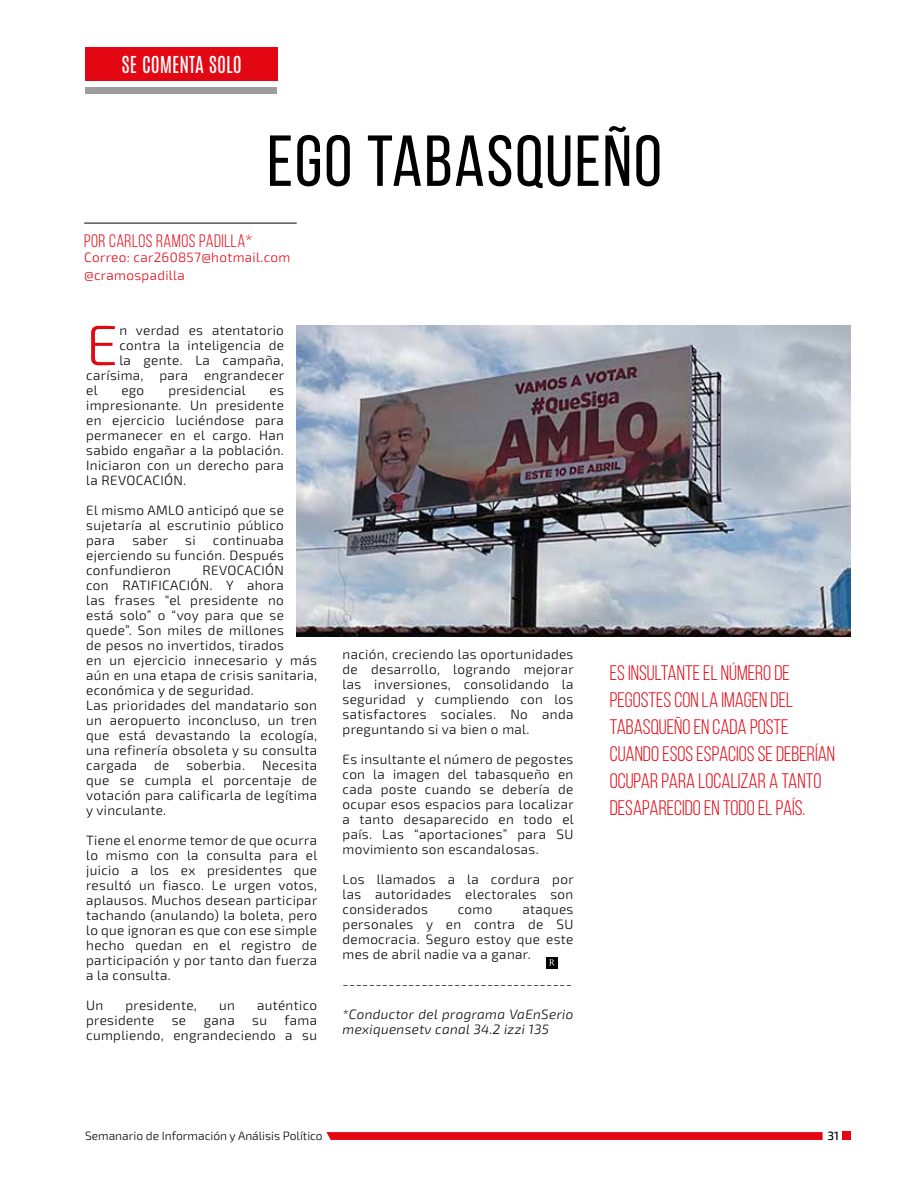
<style>
.page{position:relative;width:915px;height:1191px;background:#fff}
.page>*{position:absolute;margin:0;border:0;box-sizing:border-box;transform-origin:0 0}
.t1{font:72px "Bebas Neue";letter-spacing:.025em;color:#000}
.t2{font:300 57px "Exo 2";color:#e30613}
.t3{font:21px/27px "Bebas Neue";color:#e30613}
.t4{font:19.5px "Antonio";color:#fff}
.t5{font:18px "Bebas Neue";letter-spacing:.025em;color:#e30613}
.t6{font:300 13.5px/15px "Exo 2";letter-spacing:.025em;color:#000;text-align:justify}
.t7{font:italic 300 13.5px/15px "Exo 2";letter-spacing:.025em;color:#000}
.t8{font:300 13.5px/18px "Exo 2";letter-spacing:.025em;color:#e30613}
.t9{font:300 12px "Exo 2";color:#000}
.t10{font:500 12px "Exo 2";color:#000}
</style>
<div class="page">
<div style="left:842px;top:1131px;width:8px;height:9px;background:#e30613"></div>
<svg style="left:326px;top:1132px;width:496px;height:8px;background:#e30a17"></svg>
<div style="left:85px;top:47px;width:192px;height:34px;background:#e30613"></div>
<div style="left:85px;top:87px;width:191px;height:6px;background:#9d9d9c"></div>
<div style="left:546px;top:957px;width:11px;height:11px;background:#000"></div>
<svg style="left:549px;top:959px;width:5px;height:6px"></svg>
<hr style="left:84px;top:223px;width:212px;height:1px;background:#000">
<img style="left:296px;top:326px;width:553px;height:310px">
<h3 class="t4" style="left:152px;top:50px;width:57px">OPINIÓN</h3>
<h3 class="t4" style="left:122px;top:50px;width:122px">SE C MENTA SOLO</h3>
<h1 class="t1" style="left:267px;top:122px;width:396px">EGO TABASQUEÑO</h1>
<h3 class="t5" style="left:84px;top:231px;width:170px">POR CARLOS RAMOS PADILLA*</h3>
<p class="t8" style="left:84px;top:248px;width:207px">Correo: car260857@hotmail.com @cramospadilla</p>
<h2 class="t2" style="left:86px;top:312px;width:33px">E</h2>
<p class="t6" style="left:119px;top:323px;width:166px">n verdad es atentatorio</p>
<p class="t6" style="left:119px;top:338px;width:166px">contra la inteligencia de</p>
<p class="t6" style="left:119px;top:353px;width:166px">la gente. La campaña,</p>
<p class="t6" style="left:86px;top:368px;width:199px">carísima, para engrandecer</p>
<p class="t6" style="left:86px;top:383px;width:13px">el</p>
<p class="t6" style="left:121px;top:383px;width:24px">ego</p>
<p class="t6" style="left:168px;top:383px;width:79px">presidencial</p>
<p class="t6" style="left:86px;top:383px;width:199px;text-indent:183px">es impresionante. Un presidente en ejercicio luciéndose para permanecer en el cargo. Han sabido engañar a la población.<br>Iniciaron con un derecho para la REVOCACIÓN.</p>
<p class="t6" style="left:86px;top:503px;width:199px">El mismo AMLO anticipó que se sujetaría al escrutinio público para</p>
<p class="t6" style="left:86px;top:533px;width:199px;text-indent:127px">continuaba ejerciendo su función. Después confundieron</p>
<p class="t6" style="left:132px;top:533px;width:37px">saber</p>
<p class="t6" style="left:185px;top:533px;width:12px">si</p>
<p class="t6" style="left:86px;top:563px;width:232px;text-align:left;text-indent:116px">REVOCACIÓN<br>con RATIFICACIÓN. Y ahora<br>las frases “el presidente no<br>está solo” o “voy para que se quede”. Son miles de millones<br>de pesos no invertidos, tirados<br>en un ejercicio innecesario y más aún en una etapa de crisis sanitaria, económica y de seguridad.<br>Las prioridades del mandatario son un aeropuerto inconcluso, un tren que está devastando la ecología, una refinería obsoleta y su consulta cargada</p>
<p class="t6" style="left:154px;top:758px;width:17px">de</p>
<p class="t6" style="left:186px;top:758px;width:60px">soberbia.</p>
<p class="t6" style="left:86px;top:758px;width:232px;text-indent:176px">Necesita que se cumpla el porcentaje de votación para calificarla de legítima y vinculante.</p>
<p class="t6" style="left:86px;top:833px;width:232px">Tiene el enorme temor de que ocurra lo mismo con la consulta para el juicio a los ex presidentes que resultó un fiasco. Le urgen votos, aplausos. Muchos desean participar tachando (anulando) la boleta, pero lo que ignoran es que con ese simple hecho quedan en el registro de participación y por tanto dan fuerza a la consulta.</p>
<p class="t6" style="left:86px;top:998px;width:19px">Un</p>
<p class="t6" style="left:125px;top:998px;width:73px">presidente,</p>
<p class="t6" style="left:219px;top:998px;width:17px">un</p>
<p class="t6" style="left:257px;top:998px;width:61px">auténtico</p>
<p class="t6" style="left:86px;top:1013px;width:69px">presidente</p>
<p class="t6" style="left:172px;top:1013px;width:16px">se</p>
<p class="t6" style="left:204px;top:1013px;width:32px">gana</p>
<p class="t6" style="left:252px;top:1013px;width:16px">su</p>
<p class="t6" style="left:86px;top:1013px;width:232px;text-align:right">fama<br>cumpliendo, engrandeciendo a su</p>
<p class="t6" style="left:342px;top:646px;width:232px">nación, creciendo las oportunidades de desarrollo, logrando mejorar las inversiones, consolidando la seguridad y cumpliendo con los satisfactores sociales. No anda preguntando si va bien o mal.</p>
<p class="t6" style="left:342px;top:751px;width:232px">Es insultante el número de pegostes con la imagen del tabasqueño en cada poste cuando se debería de ocupar esos espacios para localizar a tanto desaparecido en todo el país. Las “aportaciones” para SU movimiento son escandalosas.</p>
<p class="t6" style="left:342px;top:871px;width:232px">Los llamados a la cordura por las autoridades electorales son considerados</p>
<p class="t6" style="left:342px;top:901px;width:232px;text-indent:180px">ataques personales y en contra de SU democracia. Seguro estoy que este mes de abril nadie va a ganar.</p>
<p class="t6" style="left:342px;top:976px;width:231px">-----------------------------------</p>
<p class="t7" style="left:342px;top:1006px;width:232px">*Conductor del programa VaEnSerio mexiquensetv canal 34.2 izzi 135</p>
<p class="t6" style="left:457px;top:901px;width:36px">como</p>
<h3 class="t3" style="left:609px;top:659px;width:227px">ES INSULTANTE EL NÚMERO DE<br>PEGOSTES CON LA IMAGEN DEL<br>TABASQUEÑO EN CADA POSTE<br>CUANDO ESOS ESPACIOS SE DEBERÍAN<br>OCUPAR PARA LOCALIZAR A TANTO<br>DESAPARECIDO EN TODO EL PAÍS.</h3>
<p class="t9" style="left:85px;top:1128px;width:239px">Semanario de Información y Análisis Político</p>
<p class="t10" style="left:827px;top:1128px;width:13px">31</p>
</div>
